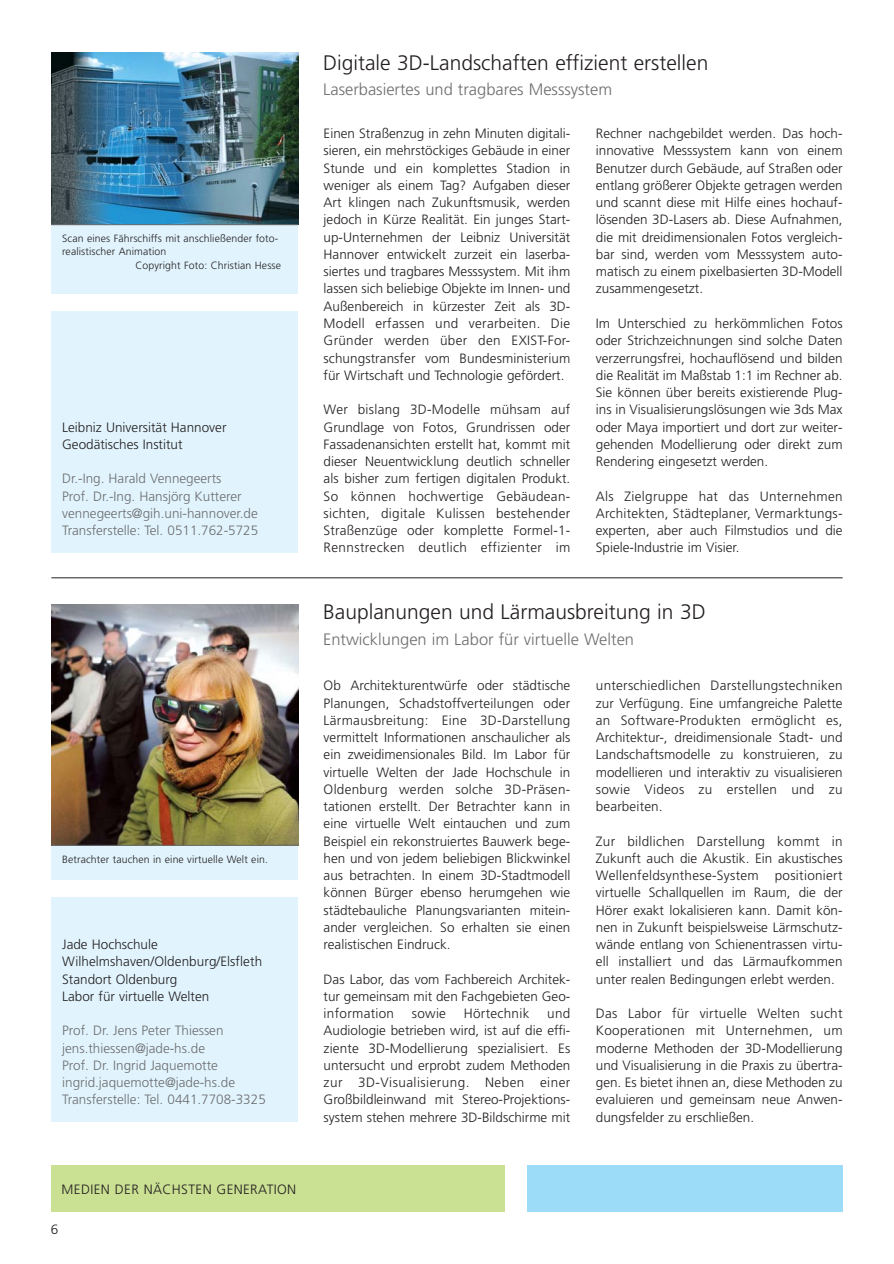
<style>
.page{position:relative;width:894px;height:1264px;background:#fff}
.page>*{position:absolute;margin:0;border:0;box-sizing:border-box;transform-origin:0 0}
.t1{font:300 21px "Frutiger";color:#231f20}
.t2{font:300 16.5px "Frutiger";color:#6d6e70}
.t3{font:300 13.5px/17.2px "Frutiger";color:#231f20;text-align:justify}
.t4{font:300 13.5px/17.2px "Frutiger";color:#6d6e70}
.t5{font:300 13.5px "Frutiger";letter-spacing:.03em;color:#231f20}
.t6{font:300 13.5px "Frutiger";letter-spacing:.02em;color:#231f20}
.t7{font:300 10.5px "Frutiger";letter-spacing:.01em;color:#231f20}
</style>
<div class="page">
<div style="left:51px;top:1165px;width:453px;height:47px;background:#cae092"></div>
<div style="left:527px;top:1165px;width:315px;height:47px;background:#9ddcf9"></div>
<div style="left:51px;top:203px;width:247px;height:90px;background:#e1f4fd"></div>
<div style="left:51px;top:311px;width:247px;height:241px;background:#e1f4fd"></div>
<hr style="left:51px;top:577px;width:791px;height:1px;background:#231f20">
<div style="left:51px;top:841px;width:247px;height:39px;background:#e1f4fd"></div>
<div style="left:51px;top:897px;width:247px;height:225px;background:#e1f4fd"></div>
<img style="left:51px;top:604px;width:247px;height:241px">
<img style="left:51px;top:52px;width:247px;height:172px">
<hr style="left:51px;top:224px;width:247px;height:1px;background:#6d6e70">
<hr style="left:51px;top:845px;width:247px;height:1px;background:#6d6e70">
<p class="t7" style="left:62px;top:234px;width:218px">Scan eines Fährschiffs mit anschließender foto-</p>
<p class="t7" style="left:62px;top:247px;width:106px">realistischer Animation</p>
<p class="t7" style="left:135px;top:261px;width:147px">Copyright Foto: Christian Hesse</p>
<p class="t3" style="left:62px;top:419px;width:166px">Leibniz Universität Hannover<br>Geodätisches Institut</p>
<p class="t4" style="left:62px;top:471px;width:198px">Dr.-Ing. Harald Vennegeerts<br>Prof. Dr.-Ing. Hansjörg Kutterer vennegeerts@gih.uni-hannover.de Transferstelle: Tel. 0511.762-5725</p>
<p class="t7" style="left:62px;top:855px;width:207px">Betrachter tauchen in eine virtuelle Welt ein.</p>
<p class="t3" style="left:62px;top:936px;width:201px;text-align:left">Jade Hochschule<br>Wilhelmshaven/Oldenburg/Elsfleth<br>Standort Oldenburg<br>Labor für virtuelle Welten</p>
<p class="t4" style="left:62px;top:1023px;width:205px">Prof. Dr. Jens Peter Thiessen jens.thiessen@jade-hs.de<br>Prof. Dr. Ingrid Jaquemotte ingrid.jaquemotte@jade-hs.de<br>Transferstelle: Tel. 0441.7708-3325</p>
<p class="t5" style="left:62px;top:1183px;width:236px">MEDIEN DER NÄCHSTEN GENERATION</p>
<p class="t3" style="left:51px;top:1221px;width:9px">6</p>
<h1 class="t1" style="left:323px;top:53px;width:387px">Digitale 3D-Landschaften effizient erstellen</h1>
<p class="t2" style="left:323px;top:82px;width:290px">Laserbasiertes und tragbares Messsystem</p>
<p class="t3" style="left:323px;top:126px;width:248px">Einen Straßenzug in zehn Minuten digitali&shy;sieren, ein mehrstöckiges Gebäude in einer Stunde und ein komplettes Stadion in weniger als einem Tag? Aufgaben dieser Art klingen nach Zukunftsmusik, werden jedoch in Kürze Realität. Ein junges Start&shy;up-Unternehmen der Leibniz Universität Hannover entwickelt zurzeit ein laserba&shy;siertes und tragbares Messsystem. Mit ihm lassen sich beliebige Objekte im Innen- und Außenbereich in kürzester Zeit als 3D-Modell erfassen und verarbeiten. Die Gründer werden über den EXIST-For&shy;schungstransfer vom Bundesministerium für Wirtschaft und Technologie gefördert.</p>
<p class="t3" style="left:323px;top:402px;width:248px">Wer bislang 3D-Modelle mühsam auf Grundlage von Fotos, Grundrissen oder Fassadenansichten erstellt hat, kommt mit dieser Neuentwicklung deutlich schneller als bisher zum fertigen digitalen Produkt.<br>So können hochwertige Gebäudean&shy;sichten, digitale Kulissen bestehender Straßenzüge oder komplette Formel-1- Rennstrecken deutlich effizienter im</p>
<p class="t3" style="left:596px;top:126px;width:248px">Rechner nachgebildet werden. Das hoch&shy;innovative Messsystem kann von einem Benutzer durch Gebäude, auf Straßen oder entlang größerer Objekte getragen werden und scannt diese mit Hilfe eines hochauf&shy;lösenden 3D-Lasers ab. Diese Aufnahmen, die mit dreidimensionalen Fotos vergleich&shy;bar sind, werden vom Messsystem auto&shy;matisch zu einem pixelbasierten 3D-Modell zusammengesetzt.</p>
<p class="t3" style="left:596px;top:315px;width:248px">Im Unterschied zu herkömmlichen Fotos oder Strichzeichnungen sind solche Daten verzerrungsfrei, hochauflösend und bilden die Realität im Maßstab 1:1 im Rechner ab.<br>Sie können über bereits existierende Plug&shy;ins in Visualisierungslösungen wie 3ds Max oder Maya importiert und dort zur weiter&shy;gehenden Modellierung oder direkt zum Rendering eingesetzt werden.</p>
<p class="t3" style="left:596px;top:488px;width:248px">Als Zielgruppe hat das Unternehmen Architekten, Städteplaner, Vermarktungs&shy;experten, aber auch Filmstudios und die Spiele-Industrie im Visier.</p>
<h1 class="t1" style="left:323px;top:603px;width:384px">Bauplanungen und Lärmausbreitung in 3D</h1>
<p class="t2" style="left:323px;top:632px;width:312px">Entwicklungen im Labor für virtuelle Welten</p>
<p class="t3" style="left:323px;top:678px;width:248px">Ob Architekturentwürfe oder städtische Planungen, Schadstoffverteilungen oder Lärmausbreitung: Eine 3D-Darstellung vermittelt Informationen anschaulicher als ein zweidimensionales Bild. Im Labor für virtuelle Welten der Jade Hochschule in Oldenburg werden solche 3D-Präsen&shy;tationen erstellt. Der Betrachter kann in eine virtuelle Welt eintauchen und zum Beispiel ein rekonstruiertes Bauwerk bege&shy;hen und von jedem beliebigen Blickwinkel aus betrachten. In einem 3D-Stadtmodell können Bürger ebenso herumgehen wie städtebauliche Planungsvarianten mitein&shy;ander vergleichen. So erhalten sie einen realistischen Eindruck.</p>
<p class="t3" style="left:323px;top:971px;width:248px">Das Labor, das vom Fachbereich Architek&shy;tur gemeinsam mit den Fachgebieten Geo&shy;information</p>
<p class="t3" style="left:323px;top:1005px;width:248px;text-indent:223px">und Audiologie betrieben wird, ist auf die effi&shy;ziente 3D-Modellierung spezialisiert. Es untersucht und erprobt zudem Methoden zur 3D-Visualisierung. Neben einer Großbildleinwand mit Stereo-Projektions&shy;system stehen mehrere 3D-Bildschirme mit</p>
<p class="t3" style="left:412px;top:1005px;width:36px">sowie</p>
<p class="t6" style="left:464px;top:1008px;width:67px">Hörtechnik</p>
<p class="t3" style="left:596px;top:678px;width:248px">unterschiedlichen Darstellungstechniken zur Verfügung. Eine umfangreiche Palette an Software-Produkten ermöglicht es, Architektur-, dreidimensionale Stadt- und Landschaftsmodelle zu konstruieren, zu modellieren und interaktiv zu visualisieren sowie Videos zu erstellen und zu bearbeiten.</p>
<p class="t3" style="left:596px;top:833px;width:248px">Zur bildlichen Darstellung kommt in Zukunft auch die Akustik. Ein akustisches Wellenfeldsynthese-System positioniert virtuelle Schallquellen im Raum, die der Hörer exakt lokalisieren kann. Damit kön&shy;nen in Zukunft beispielsweise Lärmschutz&shy;wände entlang von Schienentrassen virtu&shy;ell installiert und das Lärmaufkommen unter realen Bedingungen erlebt werden.</p>
<p class="t3" style="left:596px;top:1005px;width:248px">Das Labor für virtuelle Welten sucht Kooperationen mit Unternehmen, um moderne Methoden der 3D-Modellierung und Visualisierung in die Praxis zu übertra&shy;gen. Es bietet ihnen an, diese Methoden zu evaluieren und gemeinsam neue Anwen&shy;dungsfelder zu erschließen.</p>
</div>
